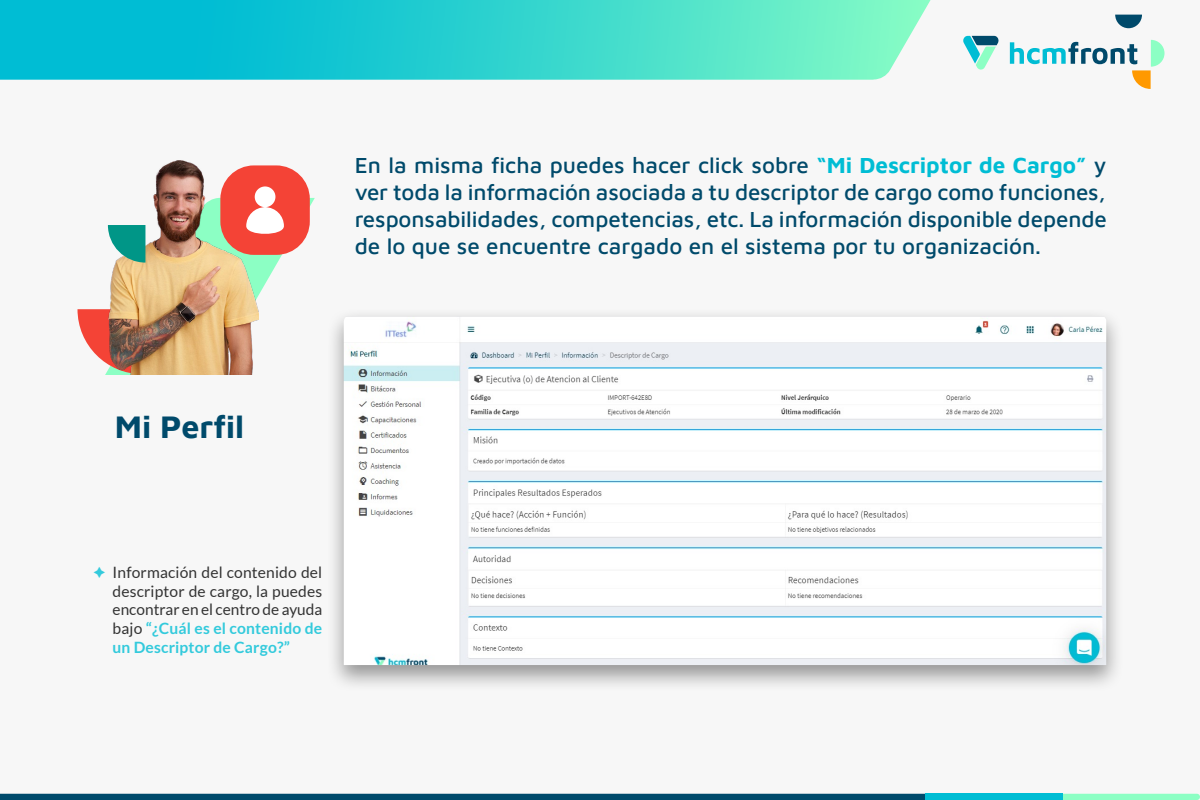
<style>
.page{position:relative;width:1200px;height:800px;background:#f7f7f7}
.page>*{position:absolute;margin:0;border:0;box-sizing:border-box;transform-origin:0 0}
.t1{font:700 32.19px "Maven Pro";color:#004a6b}
.t2{font:500 22.5px/27px "Maven Pro";color:#004a6b;text-align:justify}
.t3{font:15.62px/18.8px "Lato";letter-spacing:.005em;color:#333;text-align:justify}
.s1{font-weight:700;color:#00bdd4}
.s2{font-weight:700;color:#33cadc}
</style>
<div class="page">
<img style="left:155px;top:160px;width:49px;height:26px">
<div style="left:220px;top:165px;width:90px;height:90px;background:#f44336;border-radius:34px"></div>
<img style="left:78px;top:186px;width:237px;height:188px">
<div style="left:326px;top:308px;width:798px;height:384px;background:#000;opacity:.4"></div>
<img style="left:344px;top:316px;width:762px;height:349px">
<svg style="left:0;top:0;width:931px;height:80px;background:#34d3cf"></svg>
<svg style="left:963px;top:36px;width:36px;height:34px"></svg>
<svg style="left:1010px;top:40px;width:155px;height:49px"></svg>
<svg style="left:1115px;top:15px;width:27px;height:13px"></svg>
<div style="left:0;top:794px;width:925px;height:6px;background:#004a6b"></div>
<svg style="left:1063px;top:794px;width:137px;height:6px"></svg>
<div style="left:925px;top:794px;width:138px;height:6px;background:#00bdd4"></div>
<p class="t2" style="left:355px;top:150px;width:754px">En la misma ficha puedes hacer click sobre <span class="s1">“Mi Descriptor de Cargo”</span> y ver toda la información asociada a tu descriptor de cargo como funciones, responsabilidades, competencias, etc. La información disponible depende de lo que se encuentre cargado en el sistema por tu organización.</p>
<h1 class="t1" style="left:115px;top:405px;width:131px">Mi Perfil</h1>
<p class="t3" style="left:113px;top:563px;width:211px">Información del contenido del descriptor de cargo, la puedes encontrar en el centro de ayuda bajo <span class="s2">“¿Cuál es el contenido de un Descriptor de Cargo?”</span></p>
</div>
